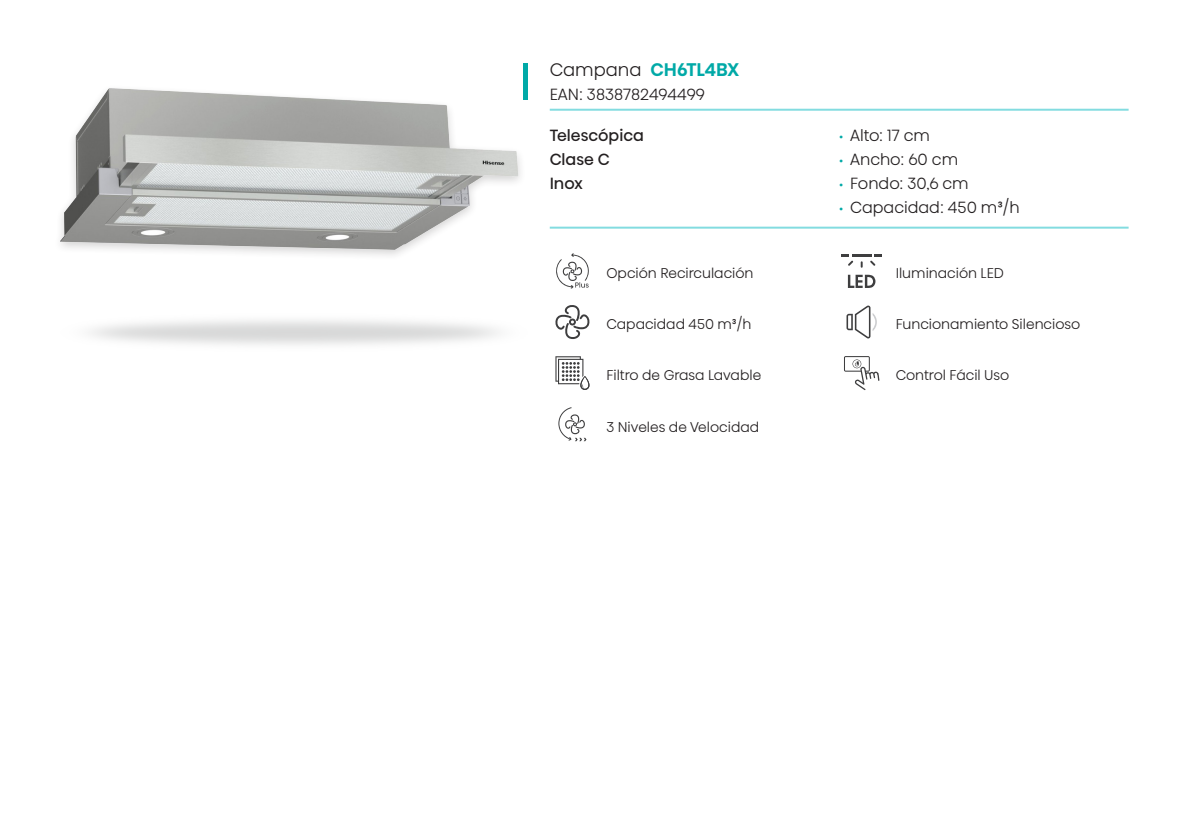
<style>
.page{position:relative;width:1191px;height:840px;background:#fff}
.page>*{position:absolute;margin:0;border:0;box-sizing:border-box;transform-origin:0 0}
.t1{font:500 18px "Hisense Alfabet";color:#00a9a7}
.t2{font:300 16px "Hisense Alfabet";color:#231f20}
.t3{font:16px/24px "Hisense Alfabet";color:#231f20}
.t4{font:300 14px "Hisense Alfabet";color:#231f20}
.s1{font-weight:300;color:#231f20}
.s2{font-size:12px;color:#00a9a7}
</style>
<div class="page">
<div style="left:52px;top:84px;width:474px;height:177px;background:#231f20;opacity:.2"></div>
<img style="left:60px;top:87px;width:458px;height:162px">
<div style="left:522px;top:63px;width:5px;height:36px;background:#00a9a7"></div>
<hr style="left:550px;top:109px;width:578px;height:2px;background:#83dce0">
<hr style="left:550px;top:226px;width:578px;height:2px;background:#83dce0">
<svg style="left:556px;top:253px;width:33px;height:35px"></svg>
<svg style="left:842px;top:254px;width:39px;height:13px"></svg>
<svg style="left:848px;top:274px;width:27px;height:14px"></svg>
<svg style="left:555px;top:305px;width:35px;height:34px"></svg>
<svg style="left:846px;top:305px;width:31px;height:33px"></svg>
<svg style="left:555px;top:356px;width:34px;height:34px"></svg>
<svg style="left:844px;top:356px;width:35px;height:34px"></svg>
<svg style="left:558px;top:407px;width:28px;height:34px"></svg>
<p class="t1" style="left:550px;top:57px;width:191px"><span class="s1">Campana</span> CH6TL4BX</p>
<p class="t2" style="left:550px;top:80px;width:157px">EAN: 3838782494499</p>
<p class="t3" style="left:550px;top:121px;width:96px">Telescópica<br>Clase C<br>Inox</p>
<p class="t2" style="left:839px;top:120px;width:93px"><span class="s2">•</span> Alto: 17 cm</p>
<p class="t2" style="left:839px;top:144px;width:121px"><span class="s2">•</span> Ancho: 60 cm</p>
<p class="t2" style="left:839px;top:168px;width:131px"><span class="s2">•</span> Fondo: 30,6 cm</p>
<p class="t2" style="left:839px;top:192px;width:182px"><span class="s2">•</span> Capacidad: 450 m³/h</p>
<p class="t4" style="left:606px;top:260px;width:149px">Opción Recirculación</p>
<p class="t4" style="left:895px;top:260px;width:110px">Iluminación LED</p>
<p class="t4" style="left:606px;top:311px;width:146px">Capacidad 450 m³/h</p>
<p class="t4" style="left:895px;top:311px;width:186px">Funcionamiento Silencioso</p>
<p class="t4" style="left:606px;top:362px;width:156px">Filtro de Grasa Lavable</p>
<p class="t4" style="left:895px;top:362px;width:115px">Control Fácil Uso</p>
<p class="t4" style="left:606px;top:413px;width:154px">3 Niveles de Velocidad</p>
</div>
